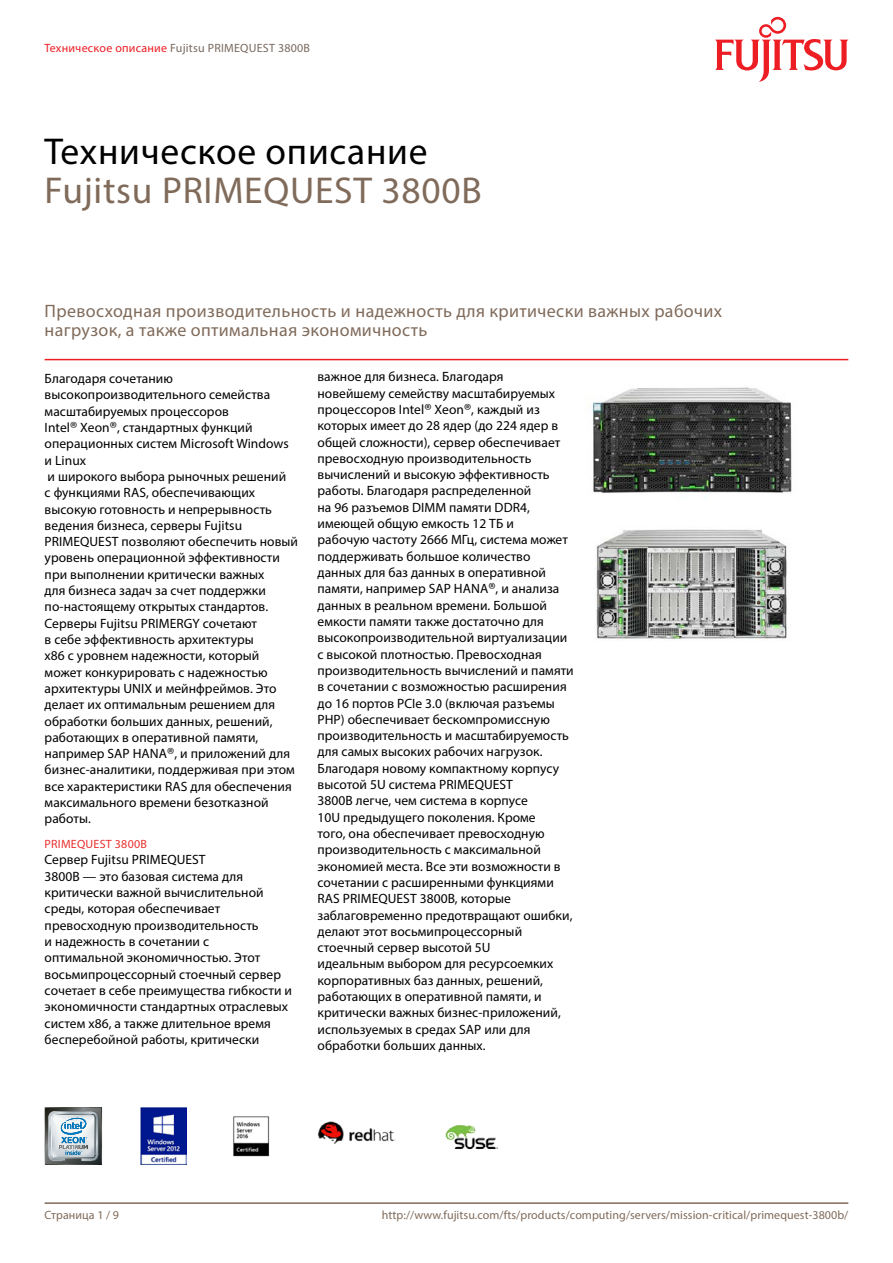
<style>
.page{position:relative;width:893px;height:1263px;background:#fff}
.page>*{position:absolute;margin:0;border:0;box-sizing:border-box;transform-origin:0 0}
.t1{font:37.5px "Myriad Pro";letter-spacing:.02em;color:#806b5b}
.t2{font:37.5px "Myriad Pro";letter-spacing:.02em;color:#000}
.t3{font:18px/19.5px "Myriad Pro";letter-spacing:.02em;color:#806b5b}
.t4{font:13.5px/16.4px "Myriad Pro";letter-spacing:.005em;color:#000}
.t5{font:12px "Myriad Pro";letter-spacing:.005em;color:#806b5b}
.t6{font:12px "Myriad Pro";letter-spacing:.02em;color:#79695e}
.t7{font:12px "Myriad Pro";letter-spacing:.02em;color:#e93030}
.s1{color:#ed1d24}
.s2{font-family:"Fujitsu Sans";font-weight:300}
</style>
<div class="page">
<hr style="left:45px;top:1202px;width:803px;height:2px;background:#806b5b">
<hr style="left:45px;top:359px;width:803px;height:1px;background:#ed1d24">
<svg style="left:715px;top:17px;width:133px;height:65px"></svg>
<img style="left:592px;top:387px;width:200px;height:106px">
<img style="left:596px;top:529px;width:191px;height:110px">
<svg style="left:45px;top:1107px;width:58px;height:58px;background:#98a7ae"></svg>
<img style="left:140px;top:1107px;width:46px;height:58px">
<img style="left:233px;top:1116px;width:37px;height:41px">
<img style="left:318px;top:1121px;width:78px;height:23px">
<img style="left:445px;top:1125px;width:53px;height:24px">
<p class="t6" style="left:45px;top:40px;width:267px"><span class="s1">Техническое описание</span> Fujitsu PRIMEQUEST 3800B</p>
<h1 class="t2" style="left:45px;top:128px;width:384px">Техническое описание</h1>
<h1 class="t1" style="left:45px;top:167px;width:439px">Fujitsu PRIMEQUEST 3800B</h1>
<h2 class="t3" style="left:45px;top:300px;width:679px">Превосходная производительность и надежность для критически важных рабочих нагрузок, а также оптимальная экономичность</h2>
<p class="t4" style="left:45px;top:370px;width:255px">Благодаря сочетанию высокопроизводительного семейства масштабируемых процессоров<br>Intel<span class="s2">®</span> Xeon<span class="s2">®</span>, стандартных функций операционных систем Microsoft Windows и Linux<br>и широкого выбора рыночных решений<br>с функциями RAS, обеспечивающих высокую готовность и непрерывность ведения бизнеса, серверы Fujitsu PRIMEQUEST позволяют обеспечить новый уровень операционной эффективности при выполнении критически важных<br>для бизнеса задач за счет поддержки по-настоящему открытых стандартов.<br>Серверы Fujitsu PRIMERGY сочетают<br>в себе эффективность архитектуры<br>x86 с уровнем надежности, который может конкурировать с надежностью архитектуры UNIX и мейнфреймов. Это делает их оптимальным решением для обработки больших данных, решений, работающих в оперативной памяти, например SAP HANA<span class="s2">®</span>, и приложений для бизнес-аналитики, поддерживая при этом все характеристики RAS для обеспечения максимального времени безотказной работы.</p>
<p class="t7" style="left:45px;top:837px;width:104px">PRIMEQUEST 3800B</p>
<p class="t4" style="left:45px;top:851px;width:249px">Сервер Fujitsu PRIMEQUEST<br>3800B — это базовая система для критически важной вычислительной среды, которая обеспечивает превосходную производительность<br>и надежность в сочетании с<br>оптимальной экономичностью. Этот восьмипроцессорный стоечный сервер сочетает в себе преимущества гибкости и экономичности стандартных отраслевых систем х86, а также длительное время бесперебойной работы, критически</p>
<p class="t4" style="left:317px;top:368px;width:258px">важное для бизнеса. Благодаря новейшему семейству масштабируемых процессоров Intel<span class="s2">®</span> Xeon<span class="s2">®</span>, каждый из которых имеет до 28 ядер (до 224 ядер в общей сложности), сервер обеспечивает превосходную производительность вычислений и высокую эффективность работы. Благодаря распределенной<br>на 96 разъемов DIMM памяти DDR4, имеющей общую емкость 12 ТБ и<br>рабочую частоту 2666 МГц, система может поддерживать большое количество данных для баз данных в оперативной памяти, например SAP HANA<span class="s2">®</span>, и анализа данных в реальном времени. Большой емкости памяти также достаточно для высокопроизводительной виртуализации с высокой плотностью. Превосходная производительность вычислений и памяти в сочетании с возможностью расширения до 16 портов PCIe 3.0 (включая разъемы PHP) обеспечивает бескомпромиссную производительность и масштабируемость для самых высоких рабочих нагрузок.<br>Благодаря новому компактному корпусу высотой 5U система PRIMEQUEST<br>3800B легче, чем система в корпусе<br>10U предыдущего поколения. Кроме<br>того, она обеспечивает превосходную производительность с максимальной экономией места. Все эти возможности в сочетании с расширенными функциями RAS PRIMEQUEST 3800B, которые заблаговременно предотвращают ошибки, делают этот восьмипроцессорный стоечный сервер высотой 5U<br>идеальным выбором для ресурсоемких корпоративных баз данных, решений, работающих в оперативной памяти, и критически важных бизнес-приложений, используемых в средах SAP или для обработки больших данных.</p>
<p class="t5" style="left:45px;top:1207px;width:76px">Страница 1 / 9</p>
<p class="t5" style="left:382px;top:1207px;width:468px">http://www.fujitsu.com/fts/products/computing/servers/mission-critical/primequest-3800b/</p>
</div>
